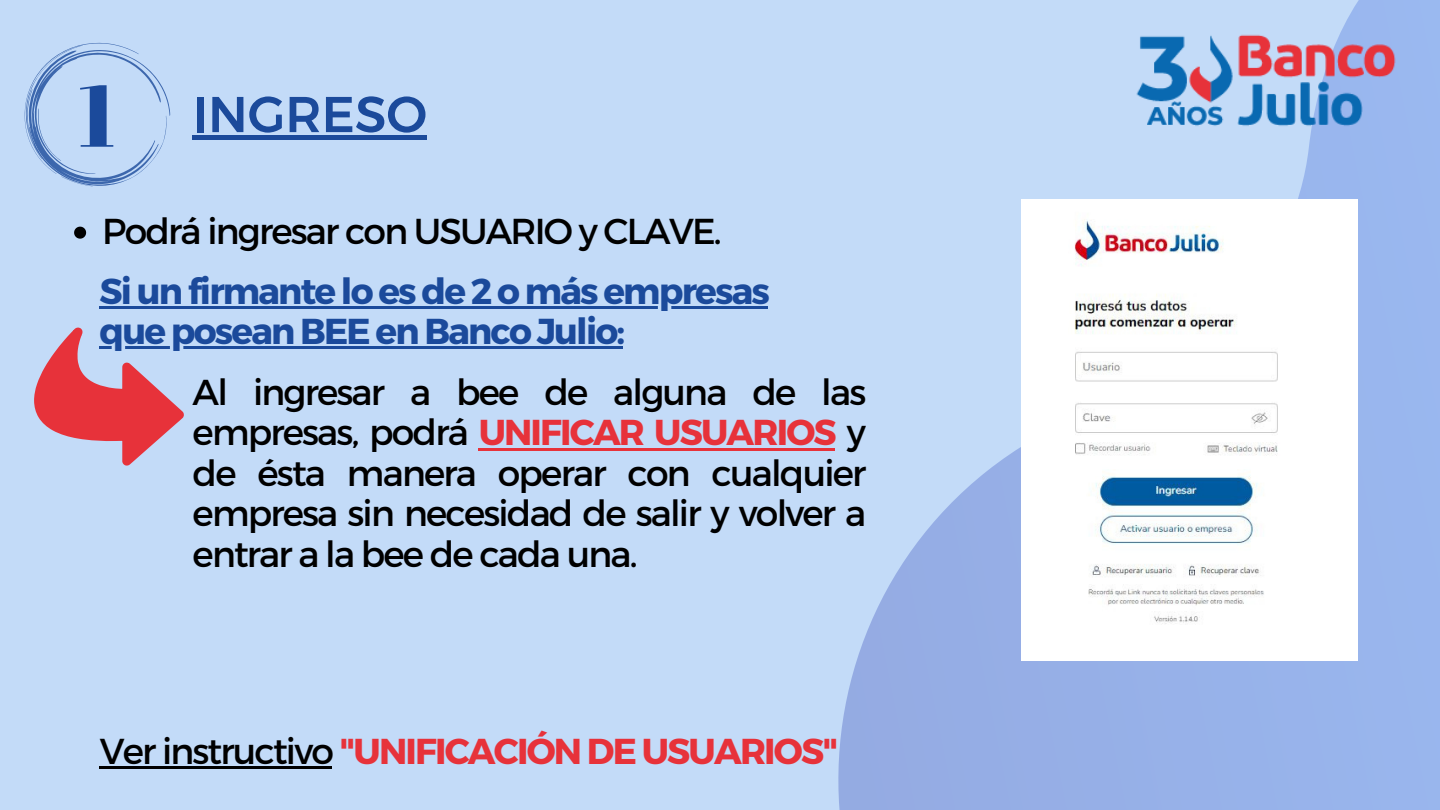
<style>
.page{position:relative;width:1440px;height:810px;background:#c3dbf8}
.page>*{position:absolute;margin:0;border:0;box-sizing:border-box;transform-origin:0 0}
.t1{font:86.5px "Abril Fatface";color:#1b4a9b}
.t2{font:50.3px "Kief Montaser Medium";color:#1b4a9b}
.t3{font:36px/40.5px "Montserrat";letter-spacing:-.05em;color:#000;text-align:justify}
.t4{font:700 36px/40.5px "Montserrat";letter-spacing:-.05em;color:#1b4a9b}
.t5{font:700 36px "Montserrat";letter-spacing:-.05em;color:#e7323a}
.s1{font-weight:700;color:#e7323a}
.s2{font-weight:400;color:#000}
</style>
<div class="page">
<svg style="left:24px;top:43px;width:146px;height:143px"></svg>
<svg style="left:838px;top:0;width:602px;height:810px"></svg>
<img style="left:1134px;top:31px;width:265px;height:100px">
<svg style="left:34px;top:327px;width:150px;height:139px"></svg>
<img style="left:1022px;top:200px;width:336px;height:461px">
<hr style="left:479px;top:448px;width:356px;height:3px;background:#e7323a">
<div style="left:193px;top:135px;width:234px;height:5px;background:#1b4a9b"></div>
<svg style="left:74px;top:227px;width:12px;height:12px"></svg>
<hr style="left:99px;top:306px;width:669px;height:3px;background:#1b4a9b">
<hr style="left:99px;top:346px;width:524px;height:3px;background:#1b4a9b">
<hr style="left:100px;top:766px;width:232px;height:3px;background:#000">
<p class="t1" style="left:79px;top:55px;width:38px">1</p>
<p class="t2" style="left:193px;top:83px;width:236px">INGRESO</p>
<p class="t3" style="left:102px;top:209px;width:621px">Podrá ingresar con USUARIO y CLAVE.</p>
<p class="t4" style="left:99px;top:269px;width:672px">Si un firmante lo es de 2 o más empresas que posean BEE en Banco Julio:</p>
<p class="t3" style="left:193px;top:370px;width:675px">Al ingresar a bee de alguna de las empresas, podrá <span class="s1">UNIFICAR USUARIOS</span> y de ésta manera operar con cualquier empresa sin necesidad de salir y volver a entrar a la bee de cada una.</p>
<p class="t5" style="left:100px;top:728px;width:740px"><span class="s2">Ver instructivo</span> "UNIFICACIÓN DE USUARIOS"</p>
</div>
